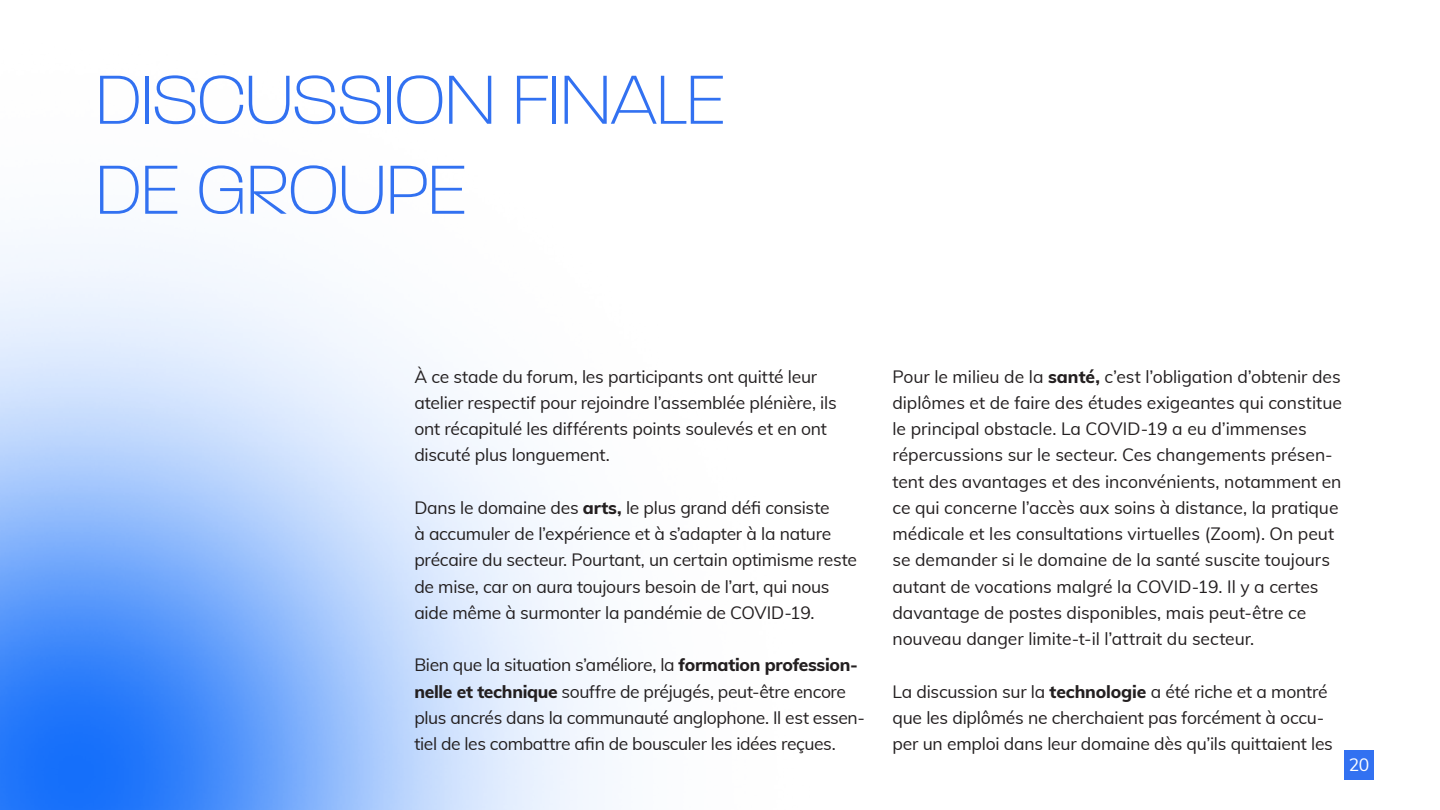
<style>
.page{position:relative;width:1440px;height:810px;background:#fff}
.page>*{position:absolute;margin:0;border:0;box-sizing:border-box;transform-origin:0 0}
.t1{font:200 75px/90px "Paralucent";letter-spacing:-.01em;color:#3271f1}
.t2{font:17.5px/26.2px "Muli";letter-spacing:-.01em;color:#231f20}
.t3{font:17.5px "Muli";color:#fff}
.s1{font-weight:800}
</style>
<div class="page">
<div style="left:1344px;top:750px;width:30px;height:29px;background:#3271f1"></div>
<img style="left:0;top:243px;width:607px;height:567px">
<h1 class="t1" style="left:96px;top:55px;width:631px">DISCUSSION FINALE<br>DE GROUPE</h1>
<p class="t2" style="left:414px;top:362px;width:424px">À ce stade du forum, les participants ont quitté leur atelier respectif pour rejoindre l’assemblée plénière, ils ont récapitulé les différents points soulevés et en ont discuté plus longuement.</p>
<p class="t2" style="left:414px;top:493px;width:444px">Dans le domaine des <span class="s1">arts,</span> le plus grand défi consiste<br>à accumuler de l’expérience et à s’adapter à la nature précaire du secteur. Pourtant, un certain optimisme reste de mise, car on aura toujours besoin de l’art, qui nous aide même à surmonter la pandémie de COVID-19.</p>
<p class="t2" style="left:414px;top:651px;width:452px">Bien que la situation s’améliore, la <span class="s1">formation profession&shy;nelle et technique</span> souffre de préjugés, peut-être encore plus ancrés dans la communauté anglophone. Il est essen&shy;tiel de les combattre afin de bousculer les idées reçues.</p>
<p class="t2" style="left:892px;top:362px;width:451px">Pour le milieu de la <span class="s1">santé,</span> c’est l’obligation d’obtenir des diplômes et de faire des études exigeantes qui constitue le principal obstacle. La COVID-19 a eu d’immenses répercussions sur le secteur. Ces changements présen&shy;tent des avantages et des inconvénients, notamment en ce qui concerne l’accès aux soins à distance, la pratique médicale et les consultations virtuelles (Zoom). On peut se demander si le domaine de la santé suscite toujours autant de vocations malgré la COVID-19. Il y a certes davantage de postes disponibles, mais peut-être ce nouveau danger limite-t-il l’attrait du secteur.</p>
<p class="t2" style="left:892px;top:677px;width:442px">La discussion sur la <span class="s1">technologie</span> a été riche et a montré que les diplômés ne cherchaient pas forcément à occu&shy;per un emploi dans leur domaine dès qu’ils quittaient les</p>
<p class="t3" style="left:1349px;top:752px;width:22px">20</p>
</div>
